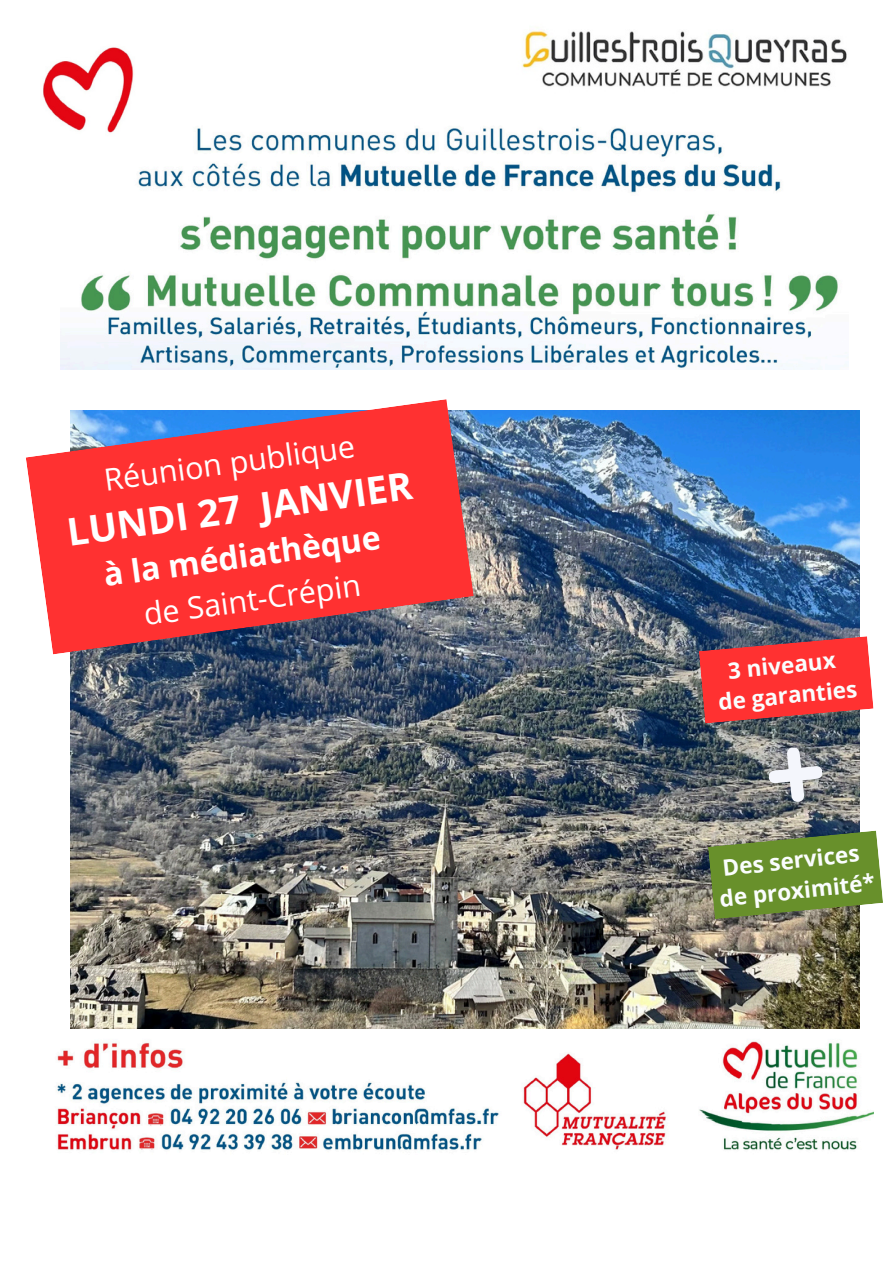
<style>
.page{position:relative;width:894px;height:1264px;background:#fff}
.page>*{position:absolute;margin:0;border:0;box-sizing:border-box;transform-origin:0 0}
.t1{font:700 37.95px "Open Sans";color:#fff}
.t2{font:700 31.95px "Open Sans";color:#fff}
.t3{font:30.45px "Open Sans";color:#fff}
.t4{font:700 22.5px "Open Sans";color:#fafdfd}
</style>
<div class="page">
<img style="left:71px;top:410px;width:787px;height:619px">
<img style="left:60px;top:127px;width:778px;height:243px">
<img style="left:57px;top:1041px;width:816px;height:109px">
<img style="left:522px;top:27px;width:325px;height:60px">
<img style="left:43px;top:47px;width:98px;height:119px">
<svg style="left:26px;top:399px;width:447px;height:255px;background:#de4d54"></svg>
<svg style="left:698px;top:636px;width:175px;height:87px;background:#de3c3f"></svg>
<svg style="left:765px;top:744px;width:60px;height:60px"></svg>
<svg style="left:707px;top:830px;width:175px;height:89px;background:#71903f"></svg>
<p class="t3" style="left:101px;top:459px;width:254px;rotate:-8deg">Réunion publique</p>
<p class="t1" style="left:64px;top:506px;width:350px;rotate:-8deg">LUNDI 27 JANVIER</p>
<p class="t2" style="left:101px;top:553px;width:280px;rotate:-8deg">à la médiathèque</p>
<p class="t3" style="left:141px;top:593px;width:220px;rotate:-8deg">de Saint-Crépin</p>
<p class="t4" style="left:726px;top:655px;width:109px;rotate:-6deg">3 niveaux</p>
<p class="t4" style="left:716px;top:686px;width:141px;rotate:-6deg">de garanties</p>
<p class="t4" style="left:720px;top:851px;width:139px;rotate:-6deg">Des services</p>
<p class="t4" style="left:717px;top:882px;width:157px;rotate:-6deg">de proximité*</p>
</div>
